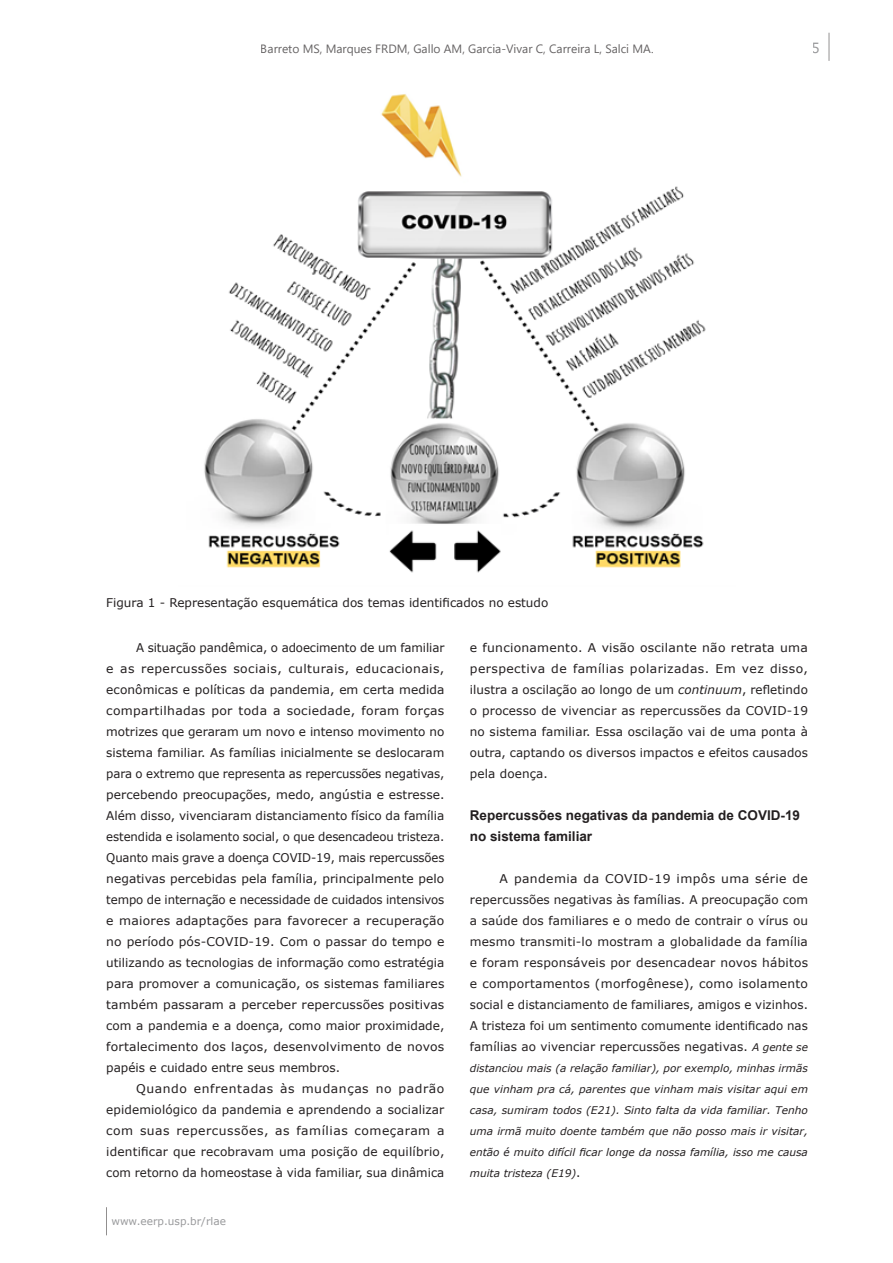
<style>
.page{position:relative;width:893px;height:1263px;background:#fff}
.page>*{position:absolute;margin:0;border:0;box-sizing:border-box;transform-origin:0 0}
.SUB2{font:700 13.5px/21px "Arial";color:#231f20}
.t1{font:13.5px "Geneva";color:#6c6d70}
.Texto{font:12px/21px "Verdana";letter-spacing:.005em;color:#231f20;text-align:justify}
.t2{font:12px "Segoe UI";color:#231f20}
.Título_de_figura{font:12px "Verdana";color:#231f20}
.Texto-2{font:italic 10.5px/21px "Verdana";color:#231f20;text-align:justify}
.t3{font:10.5px "Verdana";color:#6c6d70}
.s1{font-style:italic}
.s2{font-style:italic;font-size:10.5px}
.s3{font-style:normal;font-size:12px}
</style>
<div class="page">
<svg style="left:106px;top:1207px;width:1px;height:28px"></svg>
<svg style="left:829px;top:33px;width:1px;height:28px"></svg>
<img style="left:204px;top:94px;width:502px;height:479px">
<p class="t2" style="left:261px;top:38px;width:394px">Barreto MS, Marques FRDM, Gallo AM, Garcia-Vivar C, Carreira L, Salci MA.</p>
<p class="t1" style="left:812px;top:40px;width:11px">5</p>
<p class="Título_de_figura" style="left:106px;top:595px;width:443px">Figura 1 - Representação esquemática dos temas identificados no estudo</p>
<p class="Texto" style="left:106px;top:637px;width:340px;text-indent:30px">A situação pandêmica, o adoecimento de um familiar e as repercussões sociais, culturais, educacionais, econômicas e políticas da pandemia, em certa medida compartilhadas por toda a sociedade, foram forças motrizes que geraram um novo e intenso movimento no sistema familiar. As famílias inicialmente se deslocaram para o extremo que representa as repercussões negativas, percebendo preocupações, medo, angústia e estresse.<br>Além disso, vivenciaram distanciamento físico da família estendida e isolamento social, o que desencadeou tristeza.<br>Quanto mais grave a doença COVID-19, mais repercussões negativas percebidas pela família, principalmente pelo tempo de internação e necessidade de cuidados intensivos e maiores adaptações para favorecer a recuperação no período pós-COVID-19. Com o passar do tempo e utilizando as tecnologias de informação como estratégia para promover a comunicação, os sistemas familiares também passaram a perceber repercussões positivas com a pandemia e a doença, como maior proximidade, fortalecimento dos laços, desenvolvimento de novos papéis e cuidado entre seus membros.</p>
<p class="Texto" style="left:106px;top:1078px;width:340px;text-indent:30px">Quando enfrentadas às mudanças no padrão epidemiológico da pandemia e aprendendo a socializar com suas repercussões, as famílias começaram a identificar que recobravam uma posição de equilíbrio, com retorno da homeostase à vida familiar, sua dinâmica</p>
<p class="Texto" style="left:470px;top:637px;width:340px">e funcionamento. A visão oscilante não retrata uma perspectiva de famílias polarizadas. Em vez disso, ilustra a oscilação ao longo de um <span class="s1">continuum</span>, refletindo o processo de vivenciar as repercussões da COVID-19 no sistema familiar. Essa oscilação vai de uma ponta à outra, captando os diversos impactos e efeitos causados pela doença.</p>
<p class="SUB2" style="left:470px;top:805px;width:332px">Repercussões negativas da pandemia de COVID-19 no sistema familiar</p>
<p class="Texto" style="left:470px;top:868px;width:340px;text-indent:30px">A pandemia da COVID-19 impôs uma série de repercussões negativas às famílias. A preocupação com a saúde dos familiares e o medo de contrair o vírus ou mesmo transmiti-lo mostram a globalidade da família e foram responsáveis por desencadear novos hábitos e comportamentos (morfogênese), como isolamento social e distanciamento de familiares, amigos e vizinhos.<br>A tristeza foi um sentimento comumente identificado nas famílias ao vivenciar repercussões negativas. <span class="s2">A gente se</span></p>
<p class="Texto-2" style="left:470px;top:1058px;width:340px">distanciou mais (a relação familiar), por exemplo, minhas irmãs que vinham pra cá, parentes que vinham mais visitar aqui em casa, sumiram todos (E21). Sinto falta da vida familiar. Tenho uma irmã muito doente também que não posso mais ir visitar, então é muito difícil ficar longe da nossa família, isso me causa muita tristeza (E19)<span class="s3">.</span></p>
<p class="t3" style="left:111px;top:1214px;width:116px">www.eerp.usp.br/rlae</p>
</div>
